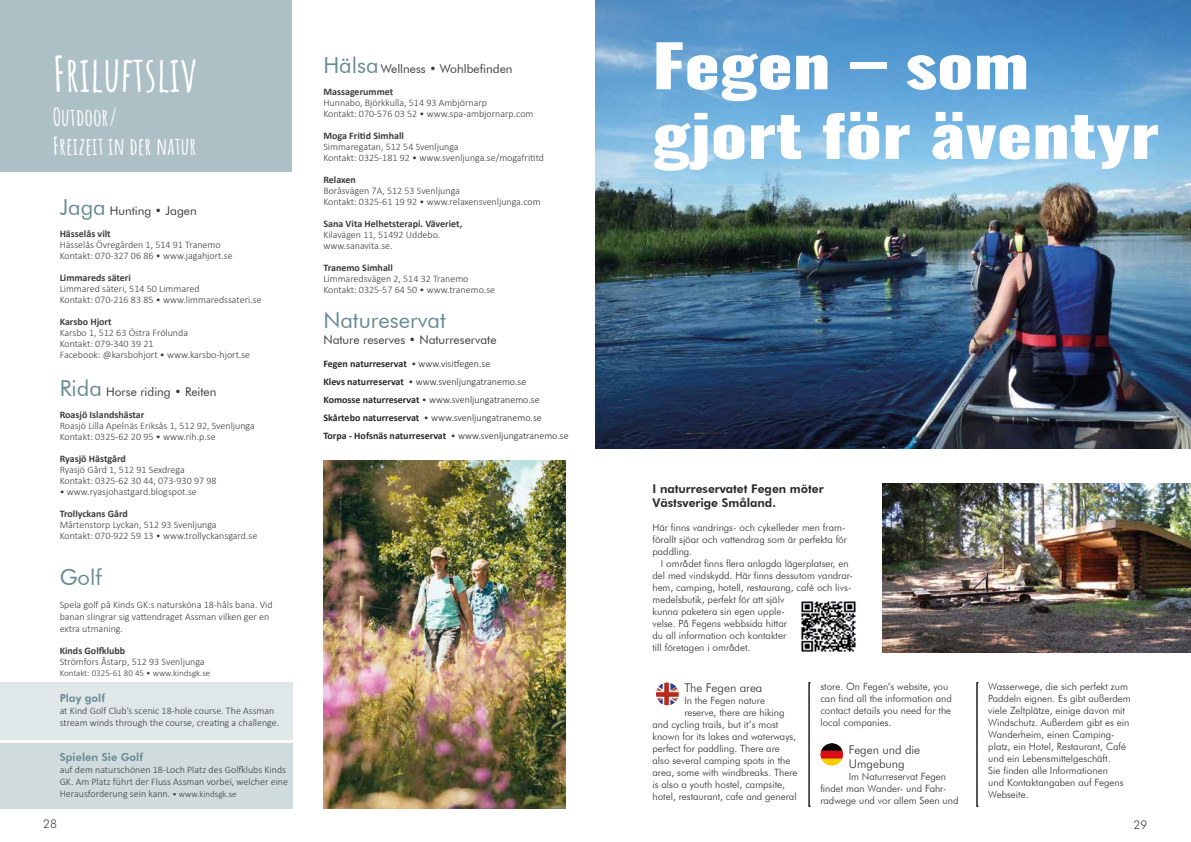
<style>
.page{position:relative;width:1191px;height:842px;background:#fff}
.page>*{position:absolute;margin:0;border:0;box-sizing:border-box;transform-origin:0 0}
.t1{font:800 58px/69.6px "Oswald";color:#fff;scale:1.25 1}
.t2{font:700 48px "Amatic SC";color:#fff}
.t3{font:700 24px/28.8px "Amatic SC";color:#fff}
.t4{font:22px "Futura BT";color:#688c95}
.t5{font:12px "Futura BT";color:#3c3c3b}
.t6{font:800 12px/14.4px "Futura BT";color:#282827}
.t7{font:300 12px/14.4px "Futura BT";color:#282827}
.t8{font:300 12px "Futura BT";color:#4a4a49}
.t9{font:800 11px "Futura BT";color:#688c95}
.t10{font:300 10px/11px "Calibri";color:#3c3c3b}
.t11{font:300 10px/12px "Futura BT";color:#282827}
.t12{font:300 10px/18px "Calibri";color:#282827}
.t13{font:700 10px "Calibri";color:#3c3c3b}
.t14{font:300 9px "Calibri";color:#3c3c3b}
.s1{font-size:22px;color:#688c95}
.s2{font-size:9px}
.s3{font-weight:700}
.s4{color:#3c3c3b}
</style>
<div class="page">
<img style="left:595px;top:0;width:596px;height:448px">
<img style="left:801px;top:601px;width:55px;height:51px">
<img style="left:883px;top:484px;width:308px;height:169px">
<svg style="left:809px;top:682px;width:1px;height:125px"></svg>
<svg style="left:976px;top:682px;width:2px;height:125px"></svg>
<img style="left:656px;top:682px;width:22px;height:23px">
<img style="left:820px;top:743px;width:23px;height:23px">
<div style="left:0;top:682px;width:292px;height:58px;background:#dfe7e8"></div>
<div style="left:0;top:743px;width:292px;height:65px;background:#d0dbde"></div>
<img style="left:323px;top:461px;width:242px;height:347px">
<div style="left:0;top:0;width:292px;height:172px;background:#adc0c5"></div>
<h2 class="t2" style="left:53px;top:37px;width:146px">Friluftsliv</h2>
<h3 class="t3" style="left:53px;top:101px;width:145px">Outdoor/<br>Freizeit in der natur</h3>
<p class="t5" style="left:60px;top:204px;width:139px"><span class="s1">Jaga</span> Hunting • Jagen</p>
<p class="t13" style="left:60px;top:227px;width:53px">Hässelås vilt</p>
<p class="t10" style="left:60px;top:239px;width:175px">Hässelås Övregården 1, 514 91 Tranemo<br>Kontakt: 070-327 06 86 • www.jagahjort.se</p>
<p class="t13" style="left:60px;top:271px;width:73px">Limmareds säteri</p>
<p class="t10" style="left:60px;top:283px;width:203px">Limmared säteri, 514 50 Limmared<br>Kontakt: 070-216 83 85 • www.limmaredssateri.se</p>
<p class="t13" style="left:60px;top:315px;width:53px">Karsbo Hjort</p>
<p class="t10" style="left:60px;top:327px;width:192px">Karsbo 1, 512 63 Östra Frölunda<br>Kontakt: 079-340 39 21<br>Facebook: @karsbohjort • www.karsbo-hjort.se</p>
<p class="t5" style="left:60px;top:385px;width:158px"><span class="s1">Rida</span> Horse riding • Reiten</p>
<p class="t13" style="left:60px;top:408px;width:86px">Roasjö Islandshästar</p>
<p class="t10" style="left:60px;top:420px;width:197px">Roasjö Lilla Apelnäs Eriksås 1, 512 92, Svenljunga<br>Kontakt: 0325-62 20 95 • www.rih.p.se</p>
<p class="t13" style="left:60px;top:452px;width:68px">Ryasjö Hästgård</p>
<p class="t10" style="left:60px;top:464px;width:158px">Ryasjö Gård 1, 512 91 Sexdrega<br>Kontakt: 0325-62 30 44, 073-930 97 98</p>
<p class="t10" style="left:60px;top:486px;width:139px">• www.ryasjohastgard.blogspot.se</p>
<p class="t13" style="left:60px;top:507px;width:70px">Trollyckans Gård</p>
<p class="t10" style="left:60px;top:519px;width:199px">Mårtenstorp Lyckan, 512 93 Svenljunga<br>Kontakt: 070-922 59 13 • www.trollyckansgard.se</p>
<h3 class="t4" style="left:60px;top:564px;width:44px">Golf</h3>
<p class="t10" style="left:60px;top:599px;width:214px;line-height:12px">Spela golf på Kinds GK:s natursköna 18-håls bana. Vid banan slingrar sig vattendraget Assman vilken ger en extra utmaning.</p>
<p class="t13" style="left:60px;top:644px;width:67px">Kinds Golfklubb</p>
<p class="t10" style="left:60px;top:656px;width:146px">Strömfors Åstarp, 512 93 Svenljunga</p>
<p class="t14" style="left:60px;top:668px;width:152px">Kontakt: 0325-61 80 45 • www.kindsgk.se</p>
<p class="t9" style="left:60px;top:691px;width:47px">Play golf</p>
<p class="t10" style="left:60px;top:704px;width:221px;line-height:12px">at Kind Golf Club’s scenic 18-hole course. The Assman stream winds through the course, creating a challenge.</p>
<p class="t9" style="left:60px;top:750px;width:85px">Spielen Sie Golf</p>
<p class="t10" style="left:60px;top:764px;width:230px;line-height:12px">auf dem naturschönen 18-Loch Platz des Golfklubs Kinds<br>GK. Am Platz führt der Fluss Assman vorbei, welcher eine<br>Herausforderung sein kann. <span class="s2">• www.kindsgk.se</span></p>
<p class="t5" style="left:323px;top:62px;width:191px"><span class="s1">Hälsa</span> Wellness • Wohlbefinden</p>
<p class="t13" style="left:323px;top:85px;width:71px">Massagerummet</p>
<p class="t10" style="left:323px;top:97px;width:211px">Hunnabo, Björkkulla, 514 93 Ambjörnarp<br>Kontakt: 070-576 03 52 • www.spa-ambjornarp.com</p>
<p class="t13" style="left:323px;top:129px;width:82px">Moga Fritid Simhall</p>
<p class="t10" style="left:323px;top:141px;width:222px">Simmaregatan, 512 54 Svenljunga<br>Kontakt: 0325-181 92 • www.svenljunga.se/mogafrititd</p>
<p class="t13" style="left:323px;top:173px;width:34px">Relaxen</p>
<p class="t10" style="left:323px;top:185px;width:219px">Boråsvägen 7A, 512 53 Svenljunga<br>Kontakt: 0325-61 19 92 • www.relaxensvenljunga.com</p>
<p class="t13" style="left:323px;top:217px;width:140px">Sana Vita Helhetsterapi. Väveriet,</p>
<p class="t10" style="left:323px;top:229px;width:118px">Kilavägen 11, 51492 Uddebo. www.sanavita.se.</p>
<p class="t13" style="left:323px;top:261px;width:71px">Tranemo Simhall</p>
<p class="t10" style="left:323px;top:273px;width:173px">Limmaredsvägen 2, 514 32 Tranemo<br>Kontakt: 0325-57 64 50 • www.tranemo.se</p>
<h3 class="t4" style="left:323px;top:307px;width:124px">Natureservat</h3>
<p class="t5" style="left:323px;top:333px;width:175px">Nature reserves • Naturreservate</p>
<p class="t12" style="left:323px;top:355px;width:247px"><span class="s3">Fegen naturreservat</span> <span class="s4">•</span> www.visitfegen.se<br><span class="s3">Klevs naturreservat</span> <span class="s4">•</span> www.svenljungatranemo.se<br><span class="s3">Komosse naturreservat</span> <span class="s4">•</span> www.svenljungatranemo.se <span class="s3">Skårtebo naturreservat</span> <span class="s4">•</span> www.svenljungatranemo.se<br><span class="s3">Torpa - Hofsnäs naturreservat</span> <span class="s4">•</span> www.svenljungatranemo.se</p>
<h1 class="t1" style="left:652px;top:34px;width:407px">Fegen – som gjort för äventyr</h1>
<p class="t6" style="left:652px;top:481px;width:173px">I naturreservatet Fegen möter<br>Västsverige Småland.</p>
<p class="t11" style="left:652px;top:522px;width:196px">Här finns vandrings- och cykelleder men fram&shy;förallt sjöar och vattendrag som är perfekta för paddling.</p>
<p class="t11" style="left:652px;top:558px;width:202px;text-indent:8px">I området finns flera anlagda lägerplatser, en del med vindskydd. Här finns dessutom vandrar&shy;hem, camping, hotell, restaurang, café och livs&shy;medelsbutik, perfekt för att själv<br>kunna paketera sin egen upple-<br>velse. På Fegens webbsida hittar<br>du all information och kontakter<br>till företagen i området.</p>
<p class="t7" style="left:684px;top:680px;width:80px">The Fegen area</p>
<p class="t11" style="left:684px;top:694px;width:82px">In the Fegen nature</p>
<p class="t11" style="left:684px;top:706px;width:102px">reserve, there are hiking</p>
<p class="t11" style="left:652px;top:718px;width:127px">and cycling trails, but it’s most</p>
<p class="t11" style="left:652px;top:730px;width:145px">known for its lakes and waterways,</p>
<p class="t11" style="left:652px;top:742px;width:129px">perfect for paddling. There are</p>
<p class="t11" style="left:652px;top:754px;width:139px">also several camping spots in the</p>
<p class="t11" style="left:652px;top:766px;width:146px">area, some with windbreaks. There</p>
<p class="t11" style="left:652px;top:778px;width:134px">is also a youth hostel, campsite,</p>
<p class="t11" style="left:652px;top:790px;width:146px">hotel, restaurant, cafe and general</p>
<p class="t11" style="left:820px;top:680px;width:133px">store. On Fegen’s website, you can find all the information and contact details you need for the local companies.</p>
<p class="t7" style="left:848px;top:742px;width:73px">Fegen und die<br>Umgebung</p>
<p class="t11" style="left:820px;top:770px;width:139px;text-indent:28px">Im Naturreservat Fegen findet man Wander- und Fahr&shy;radwege und vor allem Seen und</p>
<p class="t11" style="left:988px;top:680px;width:144px">Wasserwege, die sich perfekt zum<br>Paddeln eignen. Es gibt außerdem viele Zeltplätze, einige davon mit<br>Windschutz. Außerdem gibt es ein<br>Wanderheim, einen Camping&shy;platz, ein Hotel, Restaurant, Café und ein Lebensmittelgeschäft.<br>Sie finden alle Informationen<br>und Kontaktangaben auf Fegens<br>Webseite.</p>
<p class="t8" style="left:43px;top:816px;width:15px">28</p>
<p class="t8" style="left:1133px;top:817px;width:15px">29</p>
</div>
